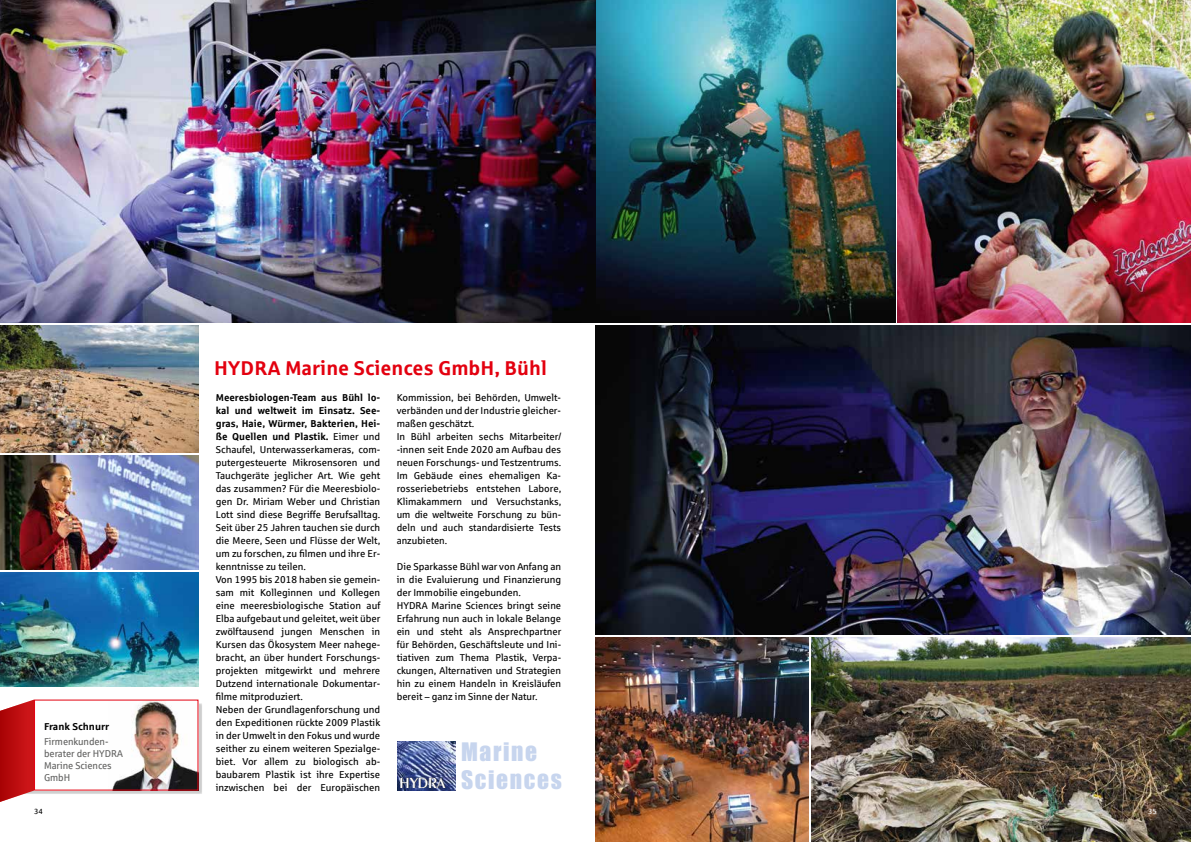
<style>
.page{position:relative;width:1191px;height:842px;background:#fff}
.page>*{position:absolute;margin:0;border:0;box-sizing:border-box;transform-origin:0 0}
.t1{font:23.5px/28.2px "Impact";letter-spacing:.07em;color:#c7d5ee}
.t2{font:700 20px "Sparkasse Rg";color:#e3000f}
.t3{font:600 15.7px "Peignot";color:#fff}
.t4{font:10px/13px "Sparkasse Rg";color:#000}
.t5{font:10px/11.9px "Sparkasse Rg";letter-spacing:-.005em;color:#636362;scale:.95 1}
.t6{font:700 10px "Sparkasse Rg";color:#000}
.t7{font:7.5px "Sparkasse Rg";color:#000}
.t8{font:7.5px "Sparkasse Rg";color:#fff}
.s1{font-weight:700}
</style>
<div class="page">
<img style="left:0;top:0;width:895px;height:322px">
<img style="left:898px;top:0;width:293px;height:322px">
<img style="left:595px;top:325px;width:596px;height:309px">
<img style="left:595px;top:637px;width:213px;height:205px">
<img style="left:0;top:572px;width:198px;height:114px">
<img style="left:0;top:325px;width:198px;height:127px">
<img style="left:0;top:455px;width:198px;height:114px">
<img style="left:811px;top:637px;width:380px;height:205px">
<img style="left:397px;top:742px;width:58px;height:48px">
<svg style="left:0;top:699px;width:202px;height:103px"></svg>
<img style="left:108px;top:701px;width:88px;height:87px">
<p class="t6" style="left:44px;top:721px;width:67px">Frank Schnurr</p>
<p class="t5" style="left:44px;top:735px;width:84px">Firmenkunden&shy;berater der HYDRA<br>Marine Sciences<br>GmbH</p>
<h2 class="t2" style="left:214px;top:355px;width:334px">HYDRA Marine Sciences GmbH, Bühl</h2>
<p class="t4" style="left:397px;top:390px;width:166px">Kommission, bei Behörden, Umwelt&shy;verbänden und der Industrie gleicher&shy;maßen geschätzt.<br>In Bühl arbeiten sechs Mitarbeiter/ -innen seit Ende 2020 am Aufbau des neuen Forschungs- und Testzentrums.<br>Im Gebäude eines ehemaligen Ka&shy;rosseriebetriebs entstehen Labore,<br>Klimakammern und Versuchstanks, um die weltweite Forschung zu bün&shy;deln und auch standardisierte Tests anzubieten.</p>
<p class="t4" style="left:397px;top:559px;width:166px">Die Sparkasse Bühl war von Anfang an in die Evaluierung und Finanzierung der Immobilie eingebunden.<br>HYDRA Marine Sciences bringt seine Erfahrung nun auch in lokale Belange ein und steht als Ansprechpartner für Behörden, Geschäftsleute und Ini&shy;tiativen zum Thema Plastik, Verpa&shy;ckungen, Alternativen und Strategien hin zu einem Handeln in Kreisläufen bereit – ganz im Sinne der Natur.</p>
<p class="t4" style="left:216px;top:390px;width:166px"><span class="s1">Meeresbiologen-Team aus Bühl lo&shy;kal und weltweit im Einsatz. See&shy;gras, Haie, Würmer, Bakterien, Hei&shy;ße Quellen und Plastik.</span> Eimer und Schaufel, Unterwasserkameras, com&shy;putergesteuerte Mikrosensoren und Tauchgeräte jeglicher Art. Wie geht das zusammen? Für die Meeresbiolo&shy;gen Dr. Miriam Weber und Christian Lott sind diese Begriffe Berufsalltag.<br>Seit über 25 Jahren tauchen sie durch die Meere, Seen und Flüsse der Welt, um zu forschen, zu filmen und ihre Er&shy;kenntnisse zu teilen.<br>Von 1995 bis 2018 haben sie gemein&shy;sam mit Kolleginnen und Kollegen eine meeresbiologische Station auf Elba aufgebaut und geleitet, weit über zwölftausend jungen Menschen in Kursen das Ökosystem Meer nahege&shy;bracht, an über hundert Forschungs&shy;projekten mitgewirkt und mehrere Dutzend internationale Dokumentar&shy;filme mitproduziert.<br>Neben der Grundlagenforschung und den Expeditionen rückte 2009 Plastik in der Umwelt in den Fokus und wurde seither zu einem weiteren Spezialge&shy;biet. Vor allem zu biologisch ab&shy;baubarem Plastik ist ihre Expertise inzwischen bei der Europäischen</p>
<h1 class="t1" style="left:461px;top:737px;width:102px">Marine<br>Sciences</h1>
<h3 class="t3" style="left:399px;top:774px;width:47px">HYDRA</h3>
<p class="t7" style="left:34px;top:806px;width:10px">34</p>
<p class="t8" style="left:1148px;top:806px;width:10px">35</p>
</div>
